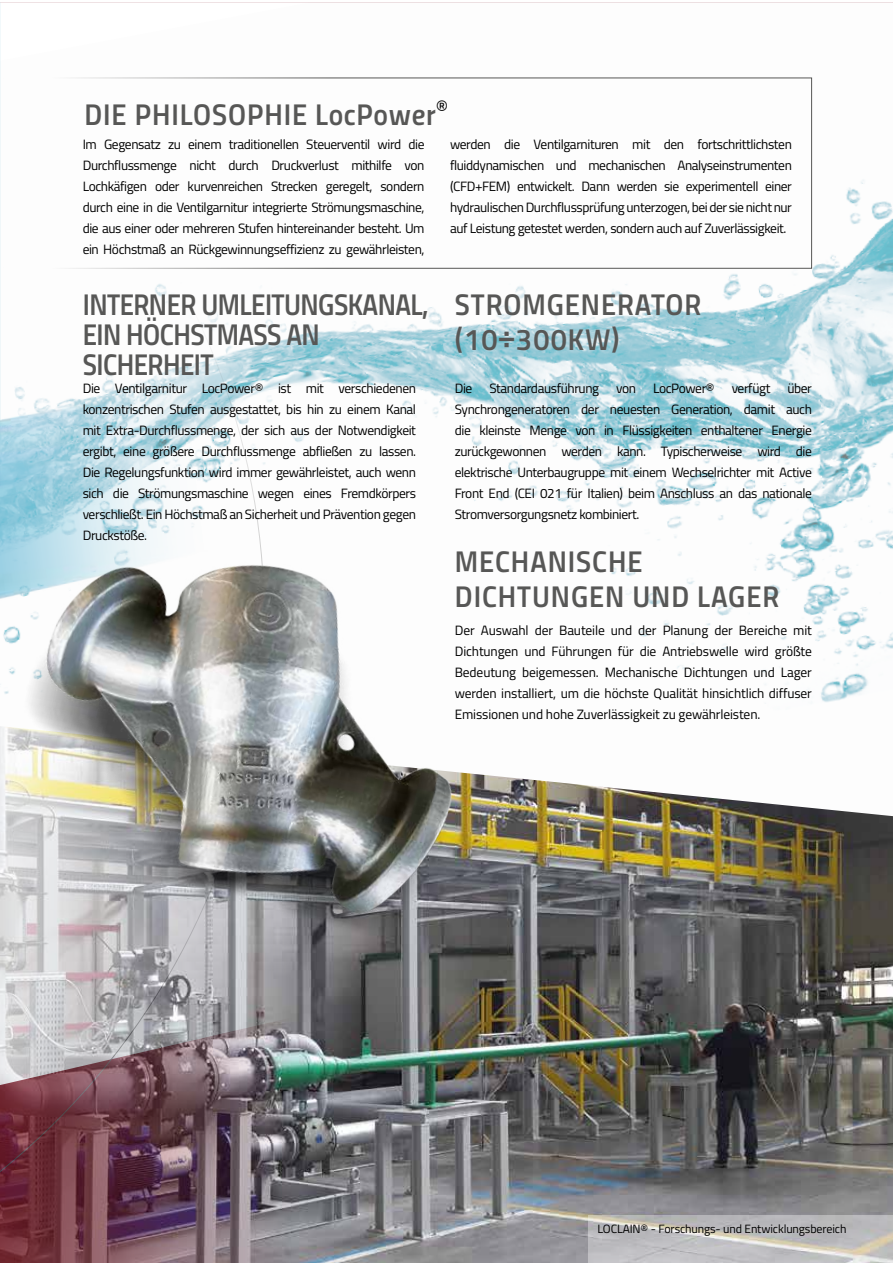
<style>
.page{position:relative;width:893px;height:1263px;background:#fff}
.page>*{position:absolute;margin:0;border:0;box-sizing:border-box;transform-origin:0 0}
.t1{font:30px/34.5px "Titillium Semibold Upright";letter-spacing:.02em;color:#575756}
.t2{font:30px/30px "Titillium Semibold Upright";letter-spacing:-.02em;color:#575756;scale:.95 1}
.t3{font:13.5px/21px "Titillium";letter-spacing:-.03em;color:#000;text-align:justify}
.t4{font:12px "Titillium";letter-spacing:-.01em;color:#000}
.s1{font-family:"Arial Narrow";font-weight:700}
</style>
<div class="page">
<img style="left:265px;top:2px;width:628px;height:700px">
<img style="left:0;top:780px;width:893px;height:483px">
<img style="left:0;top:469px;width:541px;height:514px">
<img style="left:0;top:33px;width:361px;height:849px">
<svg style="left:588px;top:1215px;width:305px;height:48px;background:#c1c0bf"></svg>
<div style="left:3px;top:78px;width:809px;height:191px;border:1px solid #575756"></div>
<h1 class="t1" style="left:84px;top:95px;width:365px">DIE PHILOSOPHIE LocPower<sup>®</sup></h1>
<p class="t3" style="left:83px;top:133px;width:343px">Im Gegensatz zu einem traditionellen Steuerventil wird die Durchflussmenge nicht durch Druckverlust mithilfe von Lochkäfigen oder kurvenreichen Strecken geregelt, sondern durch eine in die Ventilgarnitur integrierte Strömungsmaschine, die aus einer oder mehreren Stufen hintereinander besteht. Um ein Höchstmaß an Rückgewinnungseffizienz zu gewährleisten,</p>
<p class="t3" style="left:450px;top:133px;width:343px">werden die Ventilgarnituren mit den fortschrittlichsten fluiddynamischen und mechanischen Analyseinstrumenten (CFD+FEM) entwickelt. Dann werden sie experimentell einer hydraulischen Durchflussprüfung unterzogen, bei der sie nicht nur auf Leistung getestet werden, sondern auch auf Zuverlässigkeit.</p>
<h1 class="t2" style="left:83px;top:288px;width:365px">INTERNER UMLEITUNGSKANAL,<br>EIN HÖCHSTMASS AN<br>SICHERHEIT</h1>
<p class="t3" style="left:83px;top:377px;width:335px">Die Ventilgarnitur LocPower® ist mit verschiedenen konzentrischen Stufen ausgestattet, bis hin zu einem Kanal mit Extra-Durchflussmenge, der sich aus der Notwendigkeit ergibt, eine größere Durchflussmenge abfließen zu lassen.<br>Die Regelungsfunktion wird immer gewährleistet, auch wenn sich die Strömungsmaschine wegen eines Fremdkörpers verschließt. Ein Höchstmaß an Sicherheit und Prävention gegen Druckstöße.</p>
<h1 class="t1" style="left:455px;top:286px;width:248px">STROMGENERATOR (10<span class="s1">÷</span>300KW)</h1>
<p class="t3" style="left:455px;top:377px;width:19px">Die</p>
<p class="t3" style="left:489px;top:377px;width:111px">Standardausführung</p>
<p class="t3" style="left:616px;top:377px;width:21px">von</p>
<p class="t3" style="left:653px;top:377px;width:63px">LocPower®</p>
<p class="t3" style="left:732px;top:377px;width:40px">verfügt</p>
<p class="t3" style="left:455px;top:377px;width:359px;text-indent:333px">über Synchrongeneratoren der neuesten Generation, damit auch die kleinste Menge von in Flüssigkeiten enthaltener Energie zurückgewonnen werden kann. Typischerweise wird die elektrische Unterbaugruppe mit einem Wechselrichter mit Active Front End (CEI 021 für Italien) beim Anschluss an das nationale Stromversorgungsnetz kombiniert.</p>
<h1 class="t1" style="left:455px;top:543px;width:326px">MECHANISCHE<br>DICHTUNGEN UND LAGER</h1>
<p class="t3" style="left:455px;top:619px;width:359px">Der Auswahl der Bauteile und der Planung der Bereiche mit Dichtungen und Führungen für die Antriebswelle wird größte Bedeutung beigemessen. Mechanische Dichtungen und Lager werden installiert, um die höchste Qualität hinsichtlich diffuser Emissionen und hohe Zuverlässigkeit zu gewährleisten.</p>
<p class="t4" style="left:598px;top:1220px;width:250px">LOCLAIN® - Forschungs- und Entwicklungsbereich</p>
</div>
